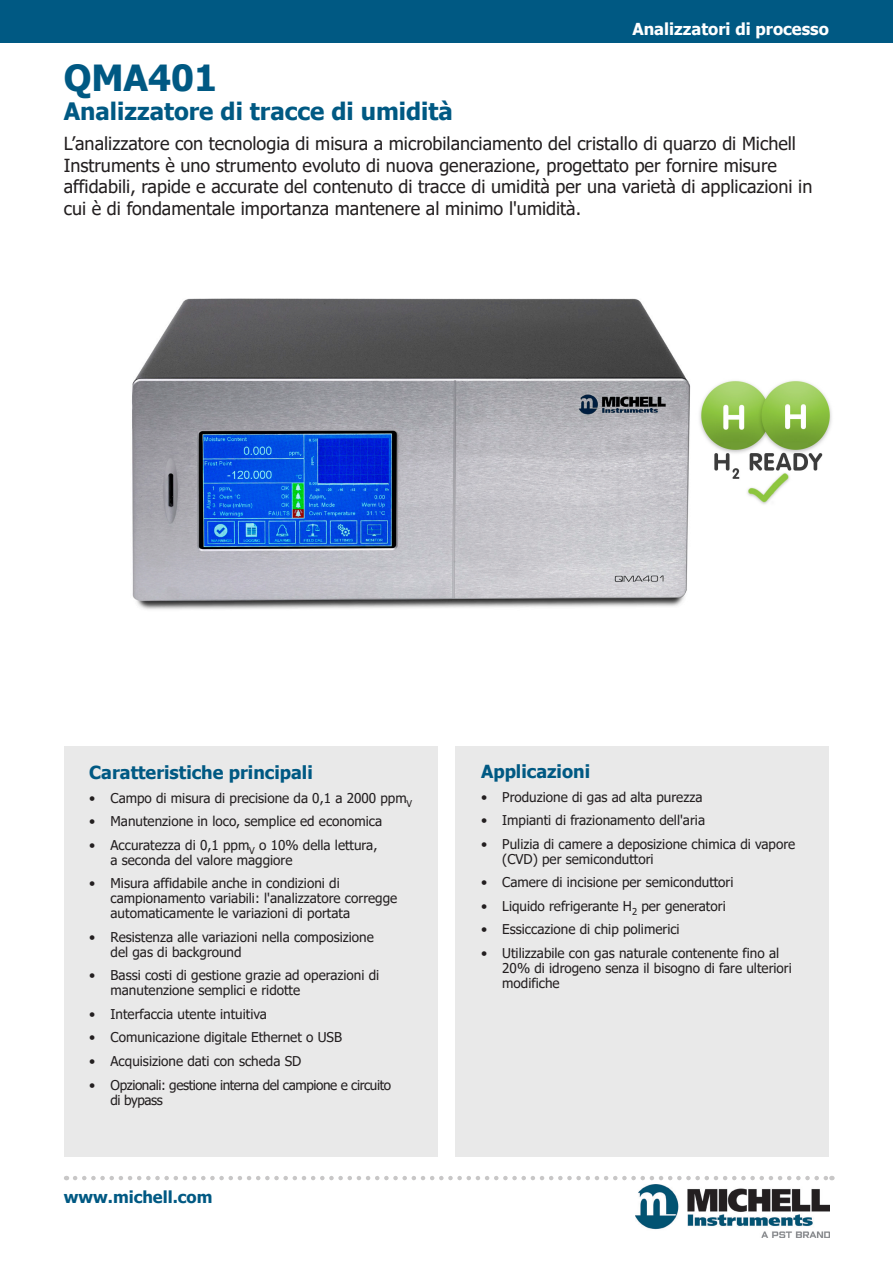
<style>
.page{position:relative;width:893px;height:1263px;background:#fff}
.page>*{position:absolute;margin:0;border:0;box-sizing:border-box;transform-origin:0 0}
.Heading_1{font:700 36px "Tahoma";color:#005983}
.Heading_2{font:700 24px "Tahoma";color:#005983}
.Main_description{font:18px/21.6px "Tahoma";color:#231f20}
.Heading_3{font:700 18px "Tahoma";color:#005983}
.t1{font:700 16.5px "Tahoma";color:#fff}
.t2{font:700 16.5px "Tahoma";color:#005983}
.t3{font:13.5px/15px "Tahoma";color:#231f20}
.t4{font:13.5px/15px "Tahoma";letter-spacing:-.03em;color:#231f20}
</style>
<div class="page">
<div style="left:64px;top:746px;width:373px;height:411px;background:#e9e9e9"></div>
<div style="left:455px;top:746px;width:374px;height:411px;background:#e9e9e9"></div>
<div style="left:0;top:0;width:893px;height:43px;background:#005983"></div>
<svg style="left:75px;top:1176px;width:757px;height:4px"></svg>
<img style="left:635px;top:1184px;width:194px;height:54px">
<img style="left:132px;top:298px;width:559px;height:312px">
<img style="left:699px;top:381px;width:133px;height:123px">
<p class="t1" style="left:632px;top:17px;width:198px">Analizzatori di processo</p>
<p class="Heading_1" style="left:64px;top:53px;width:155px">QMA401</p>
<p class="Heading_2" style="left:64px;top:95px;width:391px">Analizzatore di tracce di umidità</p>
<p class="Main_description" style="left:64px;top:134px;width:750px">L’analizzatore con tecnologia di misura a microbilanciamento del cristallo di quarzo di Michell Instruments è uno strumento evoluto di nuova generazione, progettato per fornire misure affidabili, rapide e accurate del contenuto di tracce di umidità per una varietà di applicazioni in cui è di fondamentale importanza mantenere al minimo l'umidità.</p>
<p class="Heading_3" style="left:89px;top:760px;width:225px">Caratteristiche principali</p>
<p class="t3" style="left:89px;top:791px;width:324px">• Campo di misura di precisione da 0,1 a 2000 ppm<sub>V</sub></p>
<p class="t3" style="left:89px;top:815px;width:294px">• Manutenzione in loco, semplice ed economica</p>
<p class="t3" style="left:111px;top:838px;width:268px;text-indent:-21px">• Accuratezza di 0,1 ppm<sub>V</sub> o 10% della lettura, a seconda del valore maggiore</p>
<p class="t3" style="left:111px;top:877px;width:288px;text-indent:-21px">• Misura affidabile anche in condizioni di campionamento variabili: l'analizzatore corregge automaticamente le variazioni di portata</p>
<p class="t3" style="left:111px;top:930px;width:265px;text-indent:-21px">• Resistenza alle variazioni nella composizione del gas di background</p>
<p class="t3" style="left:111px;top:969px;width:270px;text-indent:-21px">• Bassi costi di gestione grazie ad operazioni di manutenzione semplici e ridotte</p>
<p class="t3" style="left:89px;top:1007px;width:179px">• Interfaccia utente intuitiva</p>
<p class="t3" style="left:89px;top:1031px;width:254px">• Comunicazione digitale Ethernet o USB</p>
<p class="t3" style="left:89px;top:1054px;width:214px">• Acquisizione dati con scheda SD</p>
<p class="t4" style="left:111px;top:1078px;width:282px;text-indent:-21px">• Opzionali: gestione interna del campione e circuito di bypass</p>
<p class="t2" style="left:64px;top:1186px;width:150px">www.michell.com</p>
<p class="Heading_3" style="left:481px;top:759px;width:111px">Applicazioni</p>
<p class="t3" style="left:481px;top:790px;width:223px">• Produzione di gas ad alta purezza</p>
<p class="t3" style="left:481px;top:814px;width:226px">• Impianti di frazionamento dell'aria</p>
<p class="t3" style="left:502px;top:837px;width:295px;text-indent:-21px">• Pulizia di camere a deposizione chimica di vapore (CVD) per semiconduttori</p>
<p class="t3" style="left:481px;top:876px;width:254px">• Camere di incisione per semiconduttori</p>
<p class="t3" style="left:481px;top:899px;width:246px">• Liquido refrigerante H<sub>2</sub> per generatori</p>
<p class="t3" style="left:481px;top:923px;width:200px">• Essiccazione di chip polimerici</p>
<p class="t3" style="left:502px;top:946px;width:291px;text-indent:-21px">• Utilizzabile con gas naturale contenente fino al<br>20% di idrogeno senza il bisogno di fare ulteriori modifiche</p>
</div>
